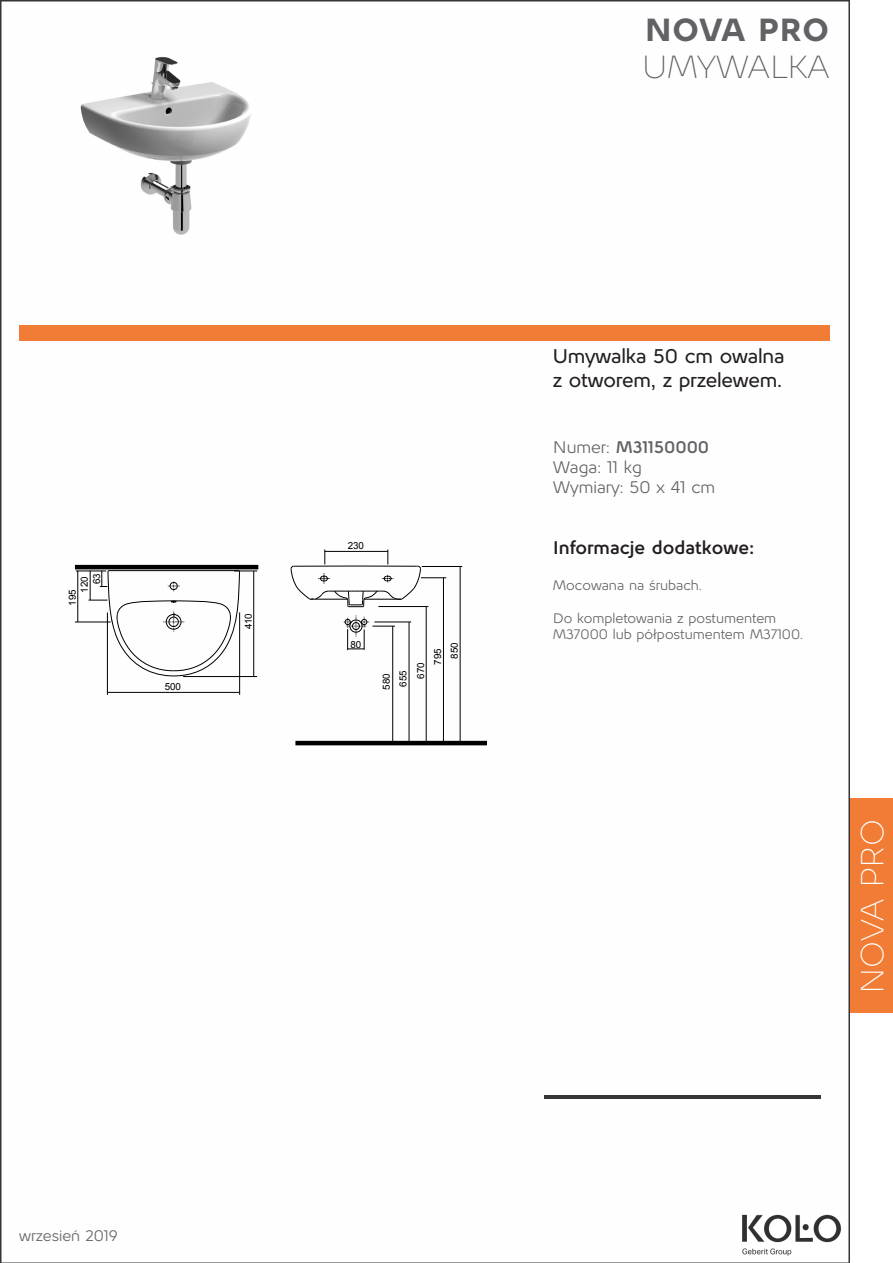
<style>
.page{position:relative;width:893px;height:1263px;background:#fff}
.page>*{position:absolute;margin:0;border:0;box-sizing:border-box;transform-origin:0 0}
.t1{font:300 31.5px "Kolo";color:#616166}
.t2{font:900 31.5px "Kolo";color:#616166}
.t3{font:300 31.5px "Kolo";color:#fff}
.t4{font:500 19.5px "Kolo";letter-spacing:-.01em;color:#231f20}
.t5{font:700 18px "Kolo";color:#231f20}
.t6{font:16.5px "Kolo";color:#616166}
.t7{font:700 16.5px "Kolo";color:#616166}
.t8{font:15px "Kolo";color:#616166}
.t9{font:13.5px "Kolo";color:#616166}
.t10{font:9.75px/12.3px "Arial";color:#000;text-align:right}
.s1{font-weight:400}
</style>
<div class="page">
<div style="left:849px;top:798px;width:44px;height:215px;background:#f17c35"></div>
<img style="left:0;top:0;width:849px;height:1263px">
<div style="left:19px;top:325px;width:810px;height:15px;background:#f17c35"></div>
<img style="left:545px;top:1095px;width:276px;height:3px">
<img style="left:737px;top:1210px;width:107px;height:49px">
<hr style="left:75px;top:622px;width:36px;height:1px;background:#000">
<hr style="left:76px;top:571px;width:30px;height:1px;background:#000">
<hr style="left:78px;top:571px;width:1px;height:51px;background:#000">
<div style="left:296px;top:741px;width:191px;height:4px;border:1px solid #000"></div>
<hr style="left:443px;top:578px;width:1px;height:163px;background:#000">
<hr style="left:392px;top:626px;width:1px;height:115px;background:#000">
<hr style="left:460px;top:566px;width:1px;height:175px;background:#000">
<hr style="left:426px;top:607px;width:1px;height:134px;background:#000">
<hr style="left:409px;top:622px;width:1px;height:119px;background:#000">
<hr style="left:422px;top:566px;width:40px;height:1px;background:#000">
<hr style="left:374px;top:622px;width:37px;height:1px;background:#000">
<svg style="left:344px;top:616px;width:51px;height:34px"></svg>
<hr style="left:107px;top:692px;width:132px;height:1px;background:#000">
<hr style="left:107px;top:612px;width:1px;height:83px;background:#000">
<hr style="left:239px;top:612px;width:1px;height:83px;background:#000">
<div style="left:75px;top:565px;width:183px;height:4px;border:1px solid #000"></div>
<svg style="left:290px;top:549px;width:156px;height:58px"></svg>
<svg style="left:89px;top:570px;width:168px;height:107px"></svg>
<div style="left:170px;top:582px;width:8px;height:8px;border:1px solid #000;border-radius:50%"></div>
<img style="left:79px;top:54px;width:174px;height:182px">
<p class="t2" style="left:644px;top:7px;width:187px">NOVA PRO</p>
<p class="t1" style="left:643px;top:45px;width:188px">UMYWALKA</p>
<p class="t10" style="left:78px;top:593px;width:21px;rotate:-90deg">120<br>63</p>
<p class="t10" style="left:66px;top:605px;width:18px;rotate:-90deg">195</p>
<p class="t10" style="left:165px;top:680px;width:18px">500</p>
<p class="t10" style="left:242px;top:629px;width:18px;rotate:-90deg">410</p>
<p class="t8" style="left:19px;top:1225px;width:100px">wrzesień 2019</p>
<p class="t10" style="left:348px;top:539px;width:18px">230</p>
<p class="t10" style="left:350px;top:638px;width:12px">80</p>
<p class="t10" style="left:380px;top:690px;width:18px;rotate:-90deg">580</p>
<p class="t10" style="left:397px;top:686px;width:18px;rotate:-90deg">655</p>
<p class="t10" style="left:415px;top:679px;width:18px;rotate:-90deg">670</p>
<p class="t10" style="left:429px;top:664px;width:24px;line-height:16.6px;text-align:center;rotate:-90deg">795<br>850</p>
<p class="t4" style="left:553px;top:343px;width:233px">Umywalka 50 cm owalna</p>
<p class="t4" style="left:553px;top:366px;width:231px">z otworem, z przelewem.</p>
<p class="t7" style="left:553px;top:436px;width:158px"><span class="s1">Numer:</span> M31150000</p>
<p class="t6" style="left:553px;top:456px;width:91px">Waga: 11 kg</p>
<p class="t6" style="left:553px;top:476px;width:164px">Wymiary: 50 x 41 cm</p>
<p class="t5" style="left:553px;top:535px;width:203px">Informacje dodatkowe:</p>
<p class="t9" style="left:553px;top:576px;width:151px">Mocowana na śrubach.</p>
<p class="t9" style="left:553px;top:608px;width:225px">Do kompletowania z postumentem</p>
<p class="t9" style="left:553px;top:624px;width:252px">M37000 lub półpostumentem M37100.</p>
<p class="t3" style="left:851px;top:994px;width:176px;rotate:-90deg">NOVA PRO</p>
</div>
